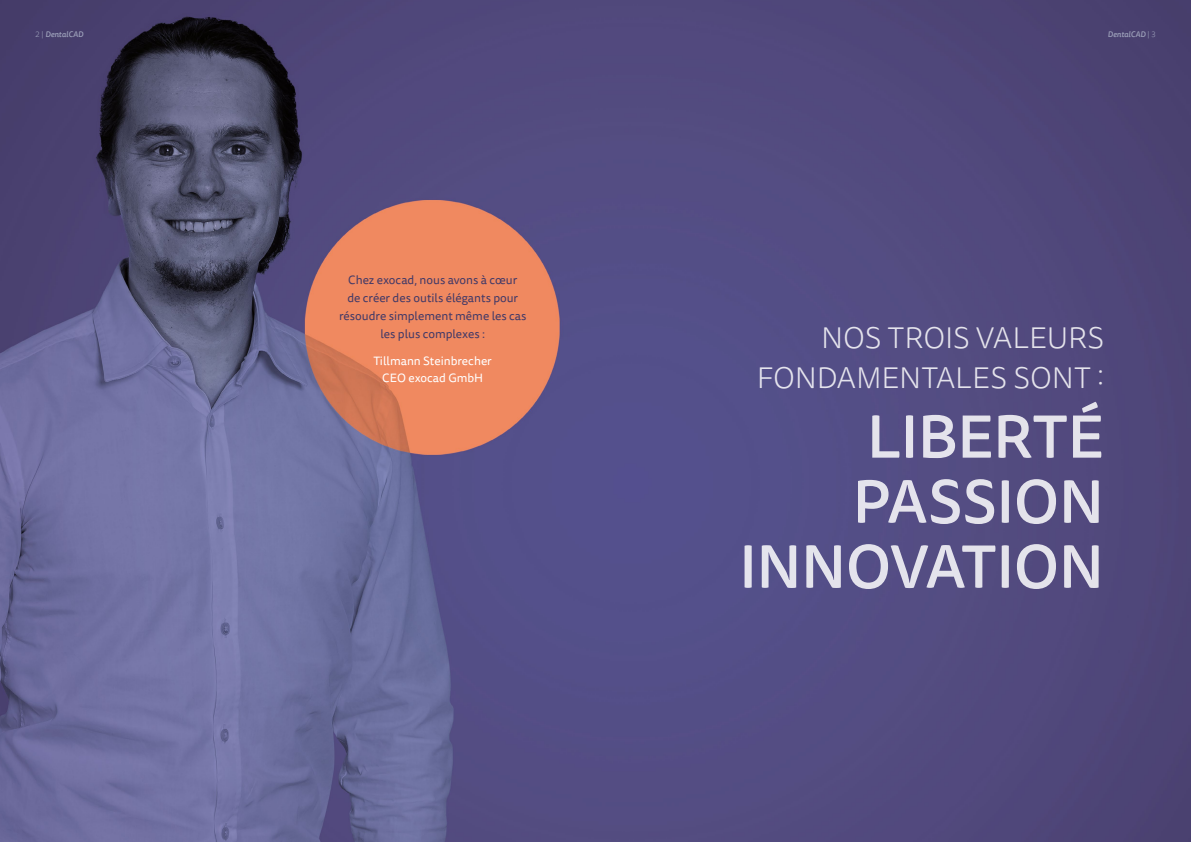
<style>
.page{position:relative;width:1191px;height:842px;background:#fff}
.page>*{position:absolute;margin:0;border:0;box-sizing:border-box;transform-origin:0 0}
.t1{font:500 60px/65px "Tisa Sans Pro";letter-spacing:-.015em;color:#fff;text-align:right}
.t2{font:300 30px/40.2px "Tisa Sans Pro";letter-spacing:-.005em;color:#fff;text-align:right}
.t3{font:12px/18px "Tisa Sans Pro";color:#433a67;text-align:center}
.t4{font:12px/17px "Tisa Sans Pro";color:#fff;text-align:center}
.t5{font:italic 500 8px "Tisa Sans Pro";color:#9ca0b9}
.s1{font-weight:300;font-style:normal}
</style>
<div class="page">
<img style="left:0;top:0;width:1191px;height:842px">
<p class="t5" style="left:36px;top:28px;width:49px"><span class="s1">2 |</span> DentalCAD</p>
<p class="t5" style="left:1107px;top:28px;width:50px">DentalCAD <span class="s1">| 3</span></p>
<p class="t3" style="left:339px;top:272px;width:189px">Chez exocad, nous avons à cœur<br>de créer des outils élégants pour résoudre simplement même les cas les plus complexes :</p>
<p class="t4" style="left:374px;top:353px;width:120px">Tillmann Steinbrecher<br>CEO exocad GmbH</p>
<h2 class="t2" style="left:756px;top:319px;width:349px">NOS TROIS VALEURS<br>FONDAMENTALES SONT :</h2>
<h1 class="t1" style="left:739px;top:405px;width:367px">LIBERTÉ<br>PASSION<br>INNOVATION</h1>
</div>
